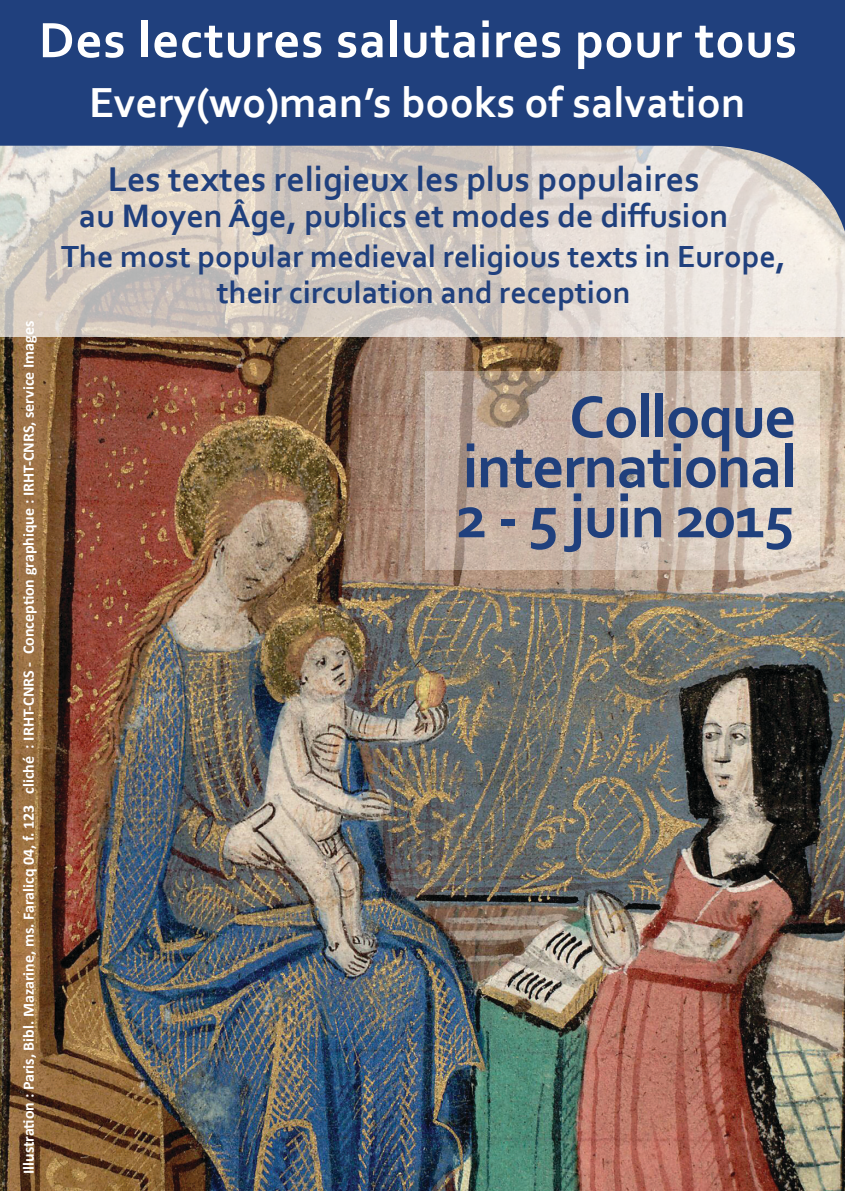
<style>
.page{position:relative;width:845px;height:1191px;background:#fff}
.page>*{position:absolute;margin:0;border:0;box-sizing:border-box;transform-origin:0 0}
.t1{font:700 62px/50px "Corbel";letter-spacing:-.02em;color:#20407d;text-align:justify}
.t2{font:700 52px "Corbel";letter-spacing:.02em;color:#fff}
.t3{font:700 44px "Corbel";color:#fff}
.t4{font:700 36px "Corbel";color:#20407d}
.t5{font:700 34px "Corbel";color:#20407d}
.t6{font:700 32px/36px "Corbel";color:#20407d;text-align:center}
.t7{font:700 16px "Calibri";color:#fff}
</style>
<div class="page">
<img style="left:0;top:337px;width:845px;height:854px">
<svg style="left:0;top:146px;width:845px;height:191px;background:#d7cec6"></svg>
<div style="left:0;top:0;width:845px;height:146px;background:#20407d"></div>
<svg style="left:600px;top:121px;width:245px;height:169px;background:#bdbfc6"></svg>
<svg style="left:426px;top:371px;width:394px;height:198px;background:#cdbbad"></svg>
<h2 class="t2" style="left:39px;top:8px;width:759px">Des lectures salutaires pour tous</h2>
<h3 class="t3" style="left:89px;top:75px;width:658px">Every(wo)man’s books of salvation</h3>
<h3 class="t4" style="left:108px;top:157px;width:593px">Les textes religieux les plus populaires</h3>
<h3 class="t5" style="left:79px;top:195px;width:651px">au Moyen Âge, publics et modes de diffusion</h3>
<p class="t7" style="left:18px;top:1174px;width:854px;rotate:-90deg">Illustration : Paris, Bibl. Mazarine, ms. Faralicq 04, f. 123 cliché : IRHT-CNRS - Conception graphique : IRHT-CNRS, service Images</p>
<h3 class="t6" style="left:61px;top:238px;width:726px">The most popular medieval religious texts in Europe, their circulation and reception</h3>
<h1 class="t1" style="left:456px;top:390px;width:342px;text-indent:113px">Colloque international 2 - 5 juin 2015</h1>
</div>
